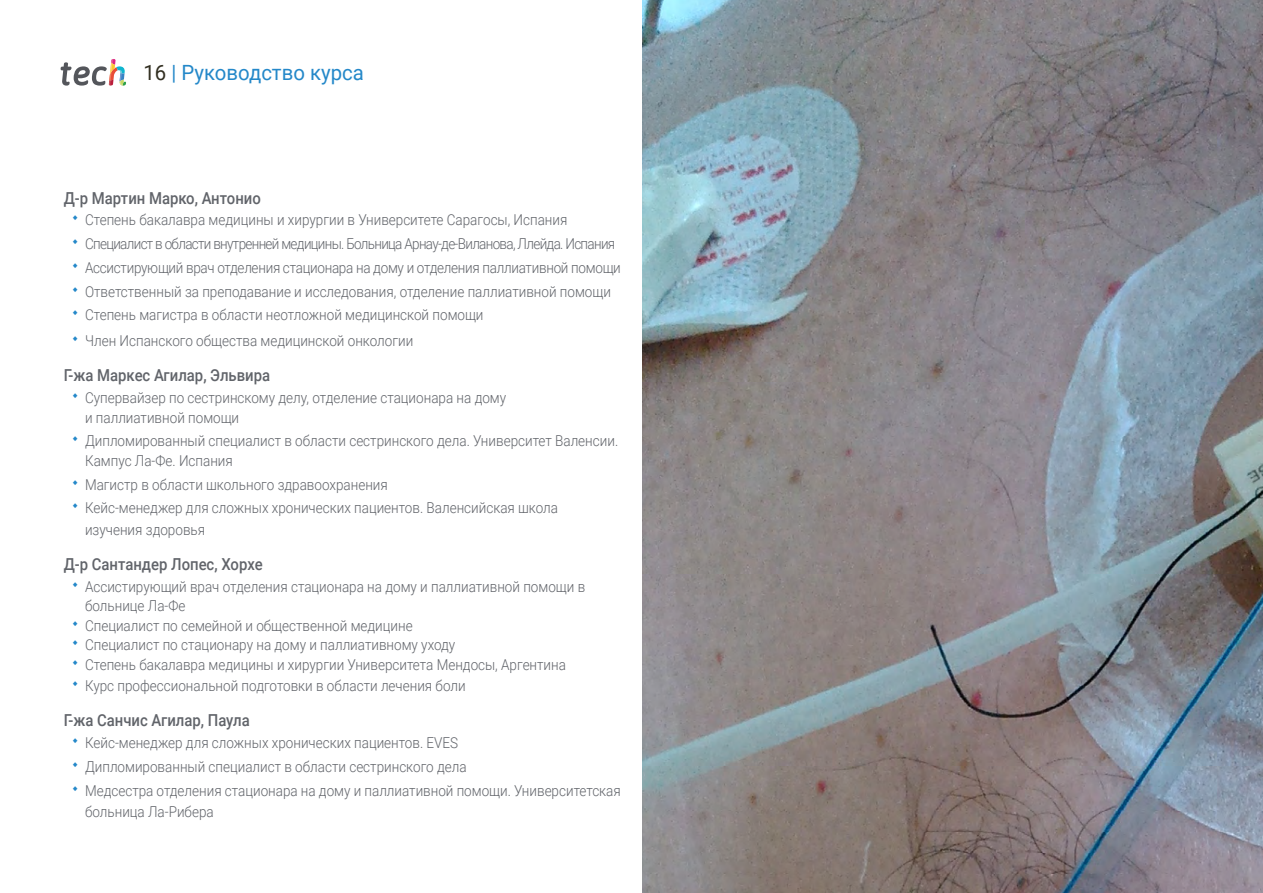
<style>
.page{position:relative;width:1263px;height:893px;background:#fff}
.page>*{position:absolute;margin:0;border:0;box-sizing:border-box;transform-origin:0 0}
.t1{font:21px "Roboto";color:#2488c9}
.t2{font:500 16.5px "Roboto";color:#61646a;scale:.9 1}
.t3{font:300 15px/23.7px "Roboto";color:#61646a;scale:.9 1}
.s1{color:#312e20}
</style>
<div class="page">
<img style="left:642px;top:0;width:621px;height:893px">
<svg style="left:61px;top:59px;width:65px;height:27px"></svg>
<h1 class="t1" style="left:144px;top:57px;width:222px"><span class="s1">16</span> | Руководство курса</h1>
<p class="t2" style="left:64px;top:186px;width:220px">Д-р Мартин Марко, Антонио</p>
<p class="t3" style="left:85px;top:208px;width:597px">Степень бакалавра медицины и хирургии в Университете Сарагосы, Испания Специалист в области внутренней медицины. Больница Арнау-де-Виланова, Ллейда. Испания Ассистирующий врач отделения стационара на дому и отделения паллиативной помощи Ответственный за преподавание и исследования, отделение паллиативной помощи Степень магистра в области неотложной медицинской помощи</p>
<p class="t3" style="left:85px;top:328px;width:366px">Член Испанского общества медицинской онкологии</p>
<p class="t2" style="left:64px;top:364px;width:231px">Г-жа Маркес Агилар, Эльвира</p>
<p class="t3" style="left:85px;top:387px;width:469px;line-height:19.5px">Супервайзер по сестринскому делу, отделение стационара на дому и паллиативной помощи</p>
<p class="t3" style="left:85px;top:431px;width:594px;line-height:19.5px">Дипломированный специалист в области сестринского дела. Университет Валенсии.<br>Кампус Ла-Фе. Испания</p>
<p class="t3" style="left:85px;top:472px;width:527px">Магистр в области школьного здравоохранения<br>Кейс-менеджер для сложных хронических пациентов. Валенсийская школа</p>
<p class="t3" style="left:85px;top:517px;width:135px">изучения здоровья</p>
<p class="t2" style="left:64px;top:553px;width:222px">Д-р Сантандер Лопес, Хорхе</p>
<p class="t3" style="left:85px;top:576px;width:557px;line-height:19.5px">Ассистирующий врач отделения стационара на дому и паллиативной помощи в больнице Ла-Фе<br>Специалист по семейной и общественной медицине<br>Специалист по стационару на дому и паллиативному уходу<br>Степень бакалавра медицины и хирургии Университета Мендосы, Аргентина</p>
<p class="t3" style="left:85px;top:673px;width:424px">Курс профессиональной подготовки в области лечения боли</p>
<p class="t2" style="left:64px;top:709px;width:208px">Г-жа Санчис Агилар, Паула</p>
<p class="t3" style="left:85px;top:730px;width:597px">Кейс-менеджер для сложных хронических пациентов. EVES<br>Дипломированный специалист в области сестринского дела<br>Медсестра отделения стационара на дому и паллиативной помощи. Университетская</p>
<p class="t3" style="left:85px;top:799px;width:144px">больница Ла-Рибера</p>
</div>
